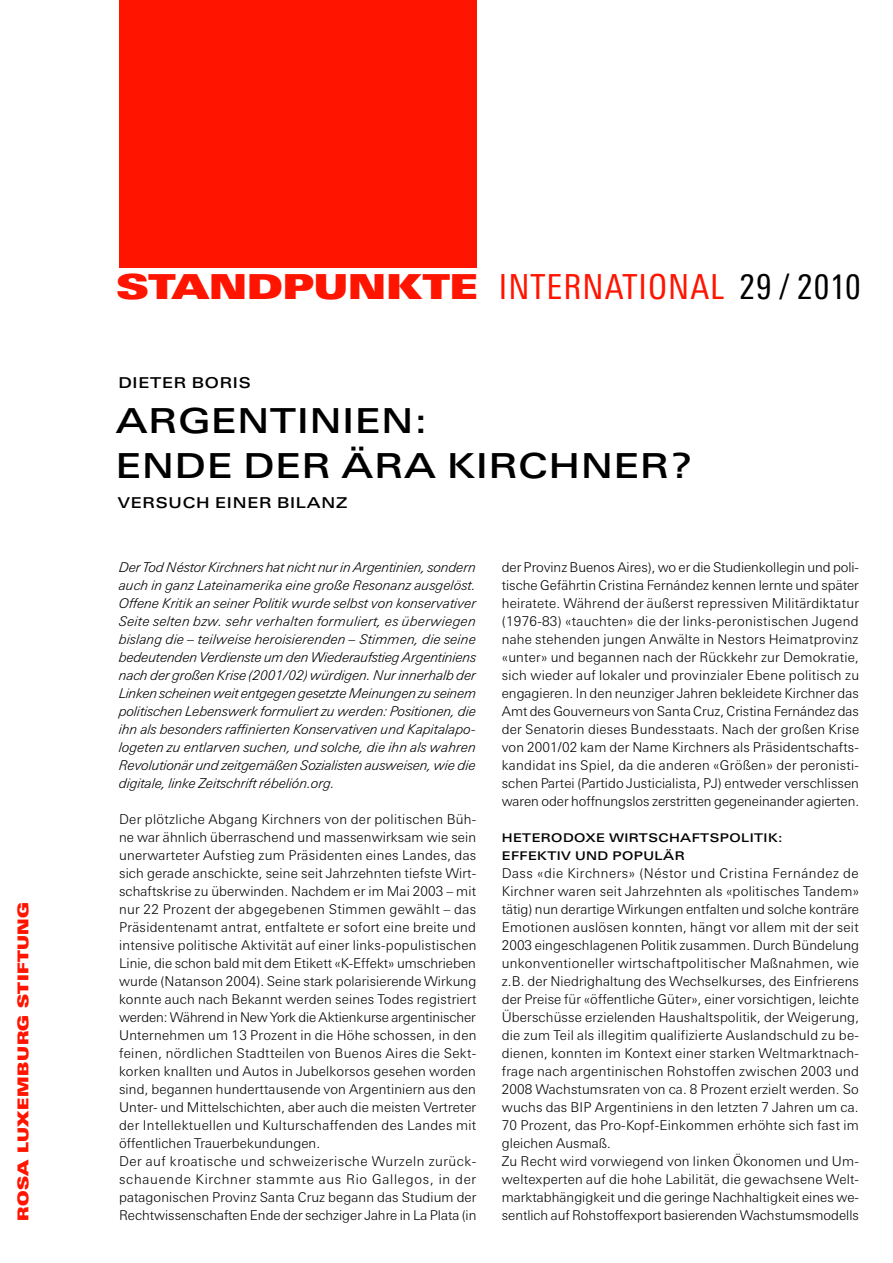
<style>
.page{position:relative;width:893px;height:1263px;background:#fff}
.page>*{position:absolute;margin:0;border:0;box-sizing:border-box;transform-origin:0 0}
.t1{font:condensed 34.5px "Linotype Univers";letter-spacing:.03em;color:#ff1400}
.t2{font:500 34.5px/45px "Linotype Univers Extd";letter-spacing:.03em;color:#000}
.t3{font:500 15px "Linotype Univers Extd";letter-spacing:.05em;color:#000}
.t4{font:15px "Linotype Univers Extd X Black";letter-spacing:.02em;color:#ff1400}
.t5{font:300 13.5px/18px "Linotype Univers Basic";letter-spacing:.015em;color:#000}
.t6{font:italic 300 13.5px/18px "Linotype Univers Basic";letter-spacing:.005em;color:#000;text-align:justify}
.t7{font:500 12px/18px "Linotype Univers Extd";letter-spacing:.035em;color:#000}
.s1{font-family:"Linotype Univers Extd X Black";font-stretch:normal}
.s2{color:#000}
</style>
<div class="page">
<div style="left:119px;top:0;width:357px;height:268px;background:#ff1400"></div>
<p class="t4" style="left:14px;top:1221px;width:320px;rotate:-90deg">ROSA LUXEMBURG STIFTUNG</p>
<h1 class="t1" style="left:116px;top:267px;width:746px"><span class="s1">STANDPUNKTE</span> INTERNATI ONAL <span class="s2">29 / 2010</span></h1>
<p class="t3" style="left:118px;top:374px;width:134px">DIETER BORIS</p>
<h1 class="t2" style="left:116px;top:398px;width:578px">ARGENTINIEN:<br>ENDE DER ÄRA KIRCH NER?</h1>
<p class="t3" style="left:118px;top:494px;width:231px">VERSUCH EINER BILANZ</p>
<p class="t6" style="left:119px;top:558px;width:359px">Der Tod Néstor Kirchners hat nicht nur in Argentinien, sondern auch in ganz Lateinamerika eine große Resonanz ausgelöst.<br>Offene Kritik an seiner Politik wurde selbst von konservativer Seite selten bzw. sehr verhalten formuliert, es überwiegen bislang die – teilweise heroisierenden – Stimmen, die seine bedeutenden Verdienste um den Wiederaufstieg Argentiniens nach der großen Krise (2001/02) würdigen. Nur innerhalb der Linken scheinen weit entgegen gesetzte Meinungen zu seinem politischen Lebenswerk formuliert zu werden: Positionen, die ihn als besonders raffinierten Konservativen und Kapitalapo&shy;logeten zu entlarven suchen, und solche, die ihn als wahren Revolutionär und zeitgemäßen Sozialisten ausweisen, wie die digitale, linke Zeitschrift rébelión.org.</p>
<p class="t5" style="left:119px;top:810px;width:359px">Der plötzliche Abgang Kirchners von der politischen Büh&shy;ne war ähnlich überraschend und massenwirksam wie sein unerwarteter Aufstieg zum Präsidenten eines Landes, das sich gerade anschickte, seine seit Jahrzehnten tiefste Wirt&shy;schaftskrise zu überwinden. Nachdem er im Mai 2003 – mit nur 22 Prozent der abgegebenen Stimmen gewählt – das Präsidentenamt antrat, entfaltete er sofort eine breite und intensive politische Aktivität auf einer links-populistischen Linie, die schon bald mit dem Etikett «K-Effekt» umschrieben wurde (Natanson 2004). Seine stark polarisierende Wirkung konnte auch nach Bekannt werden seines Todes registriert werden: Während in New York die Aktienkurse argentinischer Unternehmen um 13 Prozent in die Höhe schossen, in den feinen, nördlichen Stadtteilen von Buenos Aires die Sekt&shy;korken knallten und Autos in Jubelkorsos gesehen worden sind, begannen hunderttausende von Argentiniern aus den Unter- und Mittelschichten, aber auch die meisten Vertreter der Intellektuellen und Kulturschaffenden des Landes mit öffentlichen Trauerbekundungen.<br>Der auf kroatische und schweizerische Wurzeln zurück&shy;schauende Kirchner stammte aus Rio Gallegos, in der patagonischen Provinz Santa Cruz begann das Studium der Rechtwissenschaften Ende der sechziger Jahre in La Plata (in</p>
<p class="t5" style="left:502px;top:558px;width:359px;text-align:justify">der Provinz Buenos Aires), wo er die Studienkollegin und poli&shy;tische Gefährtin Cristina Fernández kennen lernte und später heiratete. Während der äußerst repressiven Militärdiktatur (1976-83) «tauchten» die der links-peronistischen Jugend nahe stehenden jungen Anwälte in Nestors Heimatprovinz «unter» und begannen nach der Rückkehr zur Demokratie, sich wieder auf lokaler und provinzialer Ebene politisch zu engagieren. In den neunziger Jahren bekleidete Kirchner das Amt des Gouverneurs von Santa Cruz, Cristina Fernández das der Senatorin dieses Bundesstaats. Nach der großen Krise von 2001/02 kam der Name Kirchners als Präsidentschafts&shy;kandidat ins Spiel, da die anderen «Größen» der peronisti&shy;schen Partei (Partido Justicialista, PJ) entweder verschlissen waren oder hoffnungslos zerstritten gegeneinander agierten.</p>
<p class="t7" style="left:502px;top:828px;width:282px">HETERODOXE WIRTSCHAFTSPOLITIK:<br>EFFEKTIV UND POPULÄR</p>
<p class="t5" style="left:502px;top:864px;width:359px">Dass «die Kirchners» (Néstor und Cristina Fernández de Kirchner waren seit Jahrzehnten als «politisches Tandem» tätig) nun derartige Wirkungen entfalten und solche konträre Emotionen auslösen konnten, hängt vor allem mit der seit 2003 eingeschlagenen Politik zusammen. Durch Bündelung unkonventioneller wirtschaftpolitischer Maßnahmen, wie z.B. der Niedrighaltung des Wechselkurses, des Einfrierens der Preise für «öffentliche Güter», einer vorsichtigen, leichte Überschüsse erzielenden Haushaltspolitik, der Weigerung, die zum Teil als illegitim qualifizierte Auslandschuld zu be&shy;dienen, konnten im Kontext einer starken Weltmarktnach&shy;frage nach argentinischen Rohstoffen zwischen 2003 und 2008 Wachstumsraten von ca. 8 Prozent erzielt werden. So wuchs das BIP Argentiniens in den letzten 7 Jahren um ca.<br>70 Prozent, das Pro-Kopf-Einkommen erhöhte sich fast im gleichen Ausmaß.<br>Zu Recht wird vorwiegend von linken Ökonomen und Um&shy;weltexperten auf die hohe Labilität, die gewachsene Welt&shy;marktabhängigkeit und die geringe Nachhaltigkeit eines we&shy;sentlich auf Rohstoffexport basierenden Wachstumsmodells</p>
</div>
